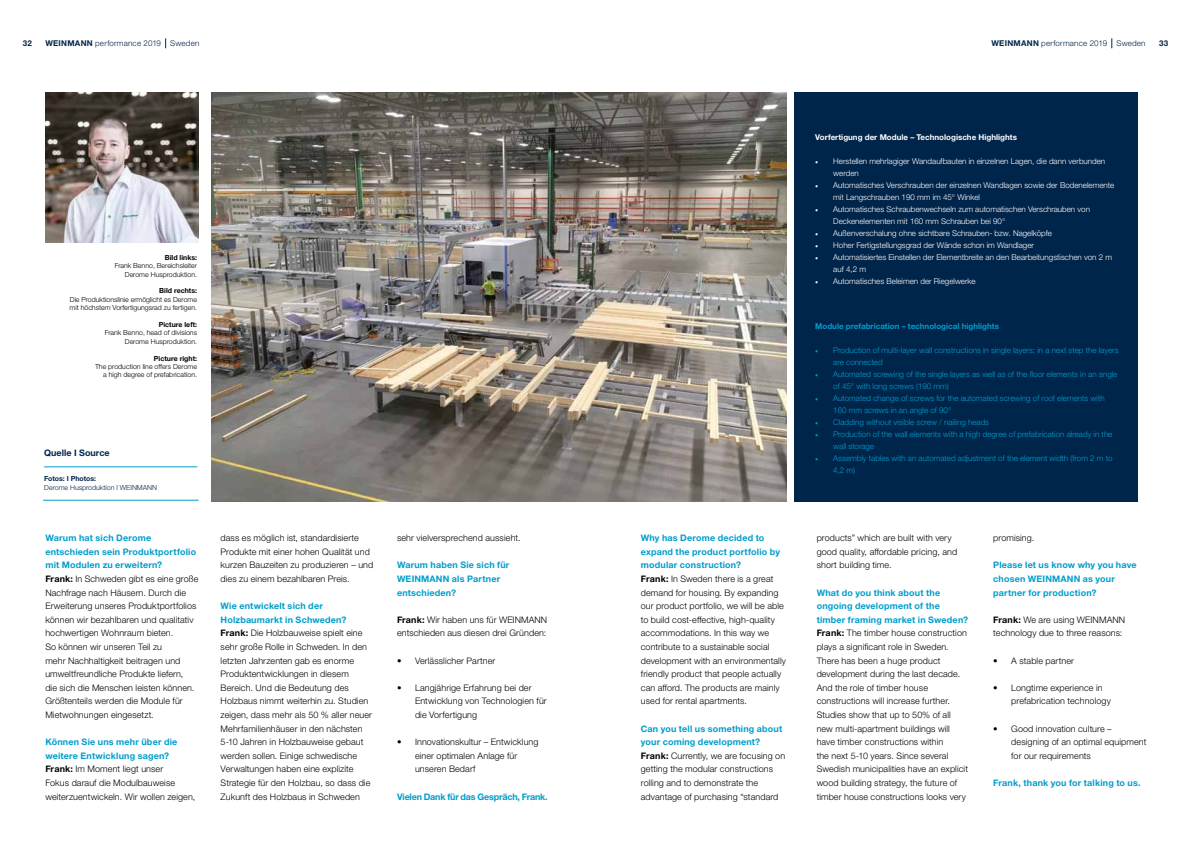
<style>
.page{position:relative;width:1191px;height:842px;background:#fff}
.page>*{position:absolute;margin:0;border:0;box-sizing:border-box;transform-origin:0 0}
.t1{font:300 9px/13.6px "Helvetica Neue LTW1 G";letter-spacing:.01em;color:#000}
.t2{font:700 9px/13.6px "Helvetica Neue LTW1 G";letter-spacing:.02em;color:#009dcc}
.t3{font:700 9px "Helvetica Neue LTW1 G";letter-spacing:-.02em;color:#009dcc}
.t4{font:700 9px "Helvetica Neue LTW1 G";color:#00254b}
.t5{font:300 8px/12px "Helvetica Neue LTW1 G";color:#fff}
.t6{font:300 8px/12px "Helvetica Neue LTW1 G";color:#009dcc}
.t7{font:300 8px "Helvetica Neue LTW1 G";letter-spacing:.025em;color:#00254b}
.t8{font:700 8px "Helvetica Neue LTW1 G";color:#fff}
.t9{font:700 8px "Helvetica Neue LTW1 G";color:#009dcc}
.t10{font:700 8px "Helvetica Neue LTW1 G";color:#00254b}
.t11{font:300 7px/8.4px "Helvetica Neue LTW1 G";color:#000;text-align:right}
.t12{font:700 7px "Helvetica Neue LTW1 G";color:#000}
.t13{font:300 7px "Helvetica Neue LTW1 G";color:#00254b}
.t14{font:700 7px "Helvetica Neue LTW1 G";color:#00254b}
.s1{font-weight:700}
.s2{font-weight:700;color:#009dcc}
.s3{font-family:"Minion Pro";font-weight:400}
</style>
<div class="page">
<img style="left:45px;top:93px;width:153px;height:149px">
<hr style="left:44px;top:466px;width:153px;height:1px;background:#009dcc">
<hr style="left:43px;top:500px;width:155px;height:1px;background:#009dcc">
<img style="left:211px;top:92px;width:576px;height:410px">
<div style="left:794px;top:92px;width:343px;height:410px;background:#00254b"></div>
<p class="t7" style="left:45px;top:39px;width:156px"><span class="s1">WEINMANN</span> performance 2019 Sweden</p>
<p class="t7" style="left:991px;top:39px;width:156px"><span class="s1">WEINMANN</span> performance 2019 Sweden</p>
<p class="t10" style="left:23px;top:39px;width:11px">32</p>
<p class="t10" style="left:1159px;top:39px;width:11px">33</p>
<p class="t12" style="left:165px;top:253px;width:34px">Bild links:</p>
<p class="t11" style="left:115px;top:261px;width:84px">Frank Benno, Bereichsleiter<br>Derome Husproduktion.</p>
<p class="t12" style="left:159px;top:286px;width:39px">Bild rechts:</p>
<p class="t11" style="left:70px;top:295px;width:129px;text-align:left">Die Produktionslinie ermöglicht es Derome mit höchstem Vorfertigungsrad zu fertigen.</p>
<p class="t12" style="left:159px;top:320px;width:40px">Picture left:</p>
<p class="t11" style="left:105px;top:329px;width:94px">Frank Benno, head of divisions<br>Derome Husproduktion.</p>
<p class="t12" style="left:154px;top:354px;width:45px">Picture right:</p>
<p class="t11" style="left:95px;top:362px;width:104px">The production line offers Derome a high degree of prefabrication.</p>
<p class="t4" style="left:44px;top:447px;width:67px">Quelle I Source</p>
<p class="t14" style="left:44px;top:475px;width:54px">Fotos: I Photos:</p>
<p class="t13" style="left:44px;top:483px;width:114px">Derome Husproduktion I WEINMANN</p>
<p class="t1" style="left:45px;top:531px;width:155px"><span class="s2">Warum hat sich Derome entschieden sein Produktportfolio mit Modulen zu erweitern?<br></span><span class="s1">Frank:</span> In Schweden gibt es eine große Nachfrage nach Häusern. Durch die Erweiterung unseres Produktportfolios können wir bezahlbaren und qualitativ hochwertigen Wohnraum bieten.<br>So können wir unseren Teil zu<br>mehr Nachhaltigkeit beitragen und umweltfreundliche Produkte liefern,<br>die sich die Menschen leisten können.<br>Größtenteils werden die Module für Mietwohnungen eingesetzt.</p>
<p class="t1" style="left:45px;top:735px;width:151px"><span class="s2">Können Sie uns mehr über die weitere Entwicklung sagen?<br></span><span class="s1">Frank:</span> Im Moment liegt unser<br>Fokus darauf die Modulbauweise weiterzuentwickeln. Wir wollen zeigen,</p>
<p class="t1" style="left:221px;top:531px;width:154px">dass es möglich ist, standardisierte Produkte mit einer hohen Qualität und kurzen Bauzeiten zu produzieren – und dies zu einem bezahlbaren Preis.</p>
<p class="t1" style="left:221px;top:599px;width:153px"><span class="s2">Wie entwickelt sich der Holzbaumarkt in Schweden?<br></span><span class="s1">Frank:</span> Die Holzbauweise spielt eine sehr große Rolle in Schweden. In den letzten Jahrzenten gab es enorme Produktentwicklungen in diesem Bereich. Und die Bedeutung des Holzbaus nimmt weiterhin zu. Studien zeigen, dass mehr als 50 % aller neuer Mehrfamilienhäuser in den nächsten 5-10 Jahren in Holzbauweise gebaut werden sollen. Einige schwedische Verwaltungen haben eine explizite Strategie für den Holzbau, so dass die Zukunft des Holzbaus in Schweden</p>
<p class="t1" style="left:397px;top:531px;width:125px">sehr vielversprechend aussieht.</p>
<p class="t2" style="left:397px;top:558px;width:114px">Warum haben Sie sich für<br>WEINMANN als Partner entschieden?</p>
<p class="t1" style="left:397px;top:613px;width:152px"><span class="s1">Frank:</span> Wir haben uns für WEINMANN entschieden aus diesen drei Gründen:</p>
<p class="t1" style="left:397px;top:654px;width:100px">• Verlässlicher Partner</p>
<p class="t1" style="left:415px;top:681px;width:133px;text-indent:-18px">• Langjährige Erfahrung bei der<br>Entwicklung von Technologien für die Vorfertigung</p>
<p class="t1" style="left:415px;top:735px;width:125px;text-indent:-18px">• Innovationskultur – Entwicklung einer optimalen Anlage für unseren Bedarf</p>
<p class="t3" style="left:397px;top:791px;width:152px">Vielen Dank für das Gespräch, Frank.</p>
<p class="t1" style="left:641px;top:531px;width:147px"><span class="s2">Why has Derome decided to expand the product portfolio by modular construction?<br></span><span class="s1">Frank:</span> In Sweden there is a great demand for housing. By expanding our product portfolio, we will be able to build cost-effective, high-quality accommodations. In this way we contribute to a sustainable social development with an environmentally friendly product that people actually can afford. The products are mainly used for rental apartments.</p>
<p class="t1" style="left:641px;top:722px;width:146px"><span class="s2">Can you tell us something about your coming development?<br></span><span class="s1">Frank:</span> Currently, we are focusing on getting the modular constructions rolling and to demonstrate the advantage of purchasing “standard</p>
<p class="t8" style="left:815px;top:132px;width:203px">Vorfertigung der Module – Technologische Highlights</p>
<p class="t5" style="left:833px;top:155px;width:273px;text-indent:-18px"><span class="s3">•</span> Herstellen mehrlagiger Wandaufbauten in einzelnen Lagen, die dann verbunden werden</p>
<p class="t5" style="left:833px;top:179px;width:282px;text-indent:-18px"><span class="s3">•</span> Automatisches Verschrauben der einzelnen Wandlagen sowie der Bodenelemente mit Langschrauben 190 mm im 45° Winkel</p>
<p class="t5" style="left:833px;top:203px;width:258px;text-indent:-18px"><span class="s3">•</span> Automatisches Schraubenwechseln zum automatischen Verschrauben von<br>Deckenelementen mit 160 mm Schrauben bei 90°</p>
<p class="t5" style="left:815px;top:227px;width:238px"><span class="s3">•</span> Außenverschalung ohne sichtbare Schrauben- bzw. Nagelköpfe</p>
<p class="t5" style="left:815px;top:239px;width:220px"><span class="s3">•</span> Hoher Fertigstellungsgrad der Wände schon im Wandlager</p>
<p class="t5" style="left:833px;top:251px;width:280px;text-indent:-18px"><span class="s3">•</span> Automatisiertes Einstellen der Elementbreite an den Bearbeitungstischen von 2 m auf 4,2 m</p>
<p class="t5" style="left:815px;top:275px;width:162px"><span class="s3">•</span> Automatisches Beleimen der Riegelwerke</p>
<p class="t9" style="left:815px;top:321px;width:185px">Module prefabrication – technological highlights</p>
<p class="t6" style="left:833px;top:344px;width:287px;text-indent:-18px"><span class="s3">•</span> Production of multi-layer wall constructions in single layers; in a next step the layers are connected</p>
<p class="t6" style="left:833px;top:368px;width:286px;text-indent:-18px"><span class="s3">•</span> Automated screwing of the single layers as well as of the floor elements in an angle of 45° with long screws (190 mm)</p>
<p class="t6" style="left:833px;top:392px;width:273px;text-indent:-18px"><span class="s3">•</span> Automated change of screws for the automated screwing of roof elements with<br>160 mm screws in an angle of 90°</p>
<p class="t6" style="left:815px;top:416px;width:175px"><span class="s3">•</span> Cladding without visible screw / nailing heads</p>
<p class="t6" style="left:833px;top:428px;width:281px;text-indent:-18px"><span class="s3">•</span> Production of the wall elements with a high degree of prefabrication already in the wall storage</p>
<p class="t6" style="left:833px;top:452px;width:281px;text-indent:-18px"><span class="s3">•</span> Assembly tables with an automated adjustment of the element width (from 2 m to<br>4,2 m)</p>
<p class="t1" style="left:816px;top:531px;width:142px">products” which are built with very good quality, affordable pricing, and short building time.</p>
<p class="t1" style="left:816px;top:586px;width:153px"><span class="s2">What do you think about the ongoing development of the timber framing market in Sweden?<br></span><span class="s1">Frank:</span> The timber house construction plays a significant role in Sweden.<br>There has been a huge product development during the last decade.<br>And the role of timber house constructions will increase further.<br>Studies show that up to 50% of all new multi-apartment buildings will have timber constructions within<br>the next 5-10 years. Since several Swedish municipalities have an explicit wood building strategy, the future of timber house constructions looks very</p>
<p class="t1" style="left:993px;top:531px;width:43px">promising.</p>
<p class="t2" style="left:993px;top:558px;width:145px">Please let us know why you have chosen WEINMANN as your partner for production?</p>
<p class="t1" style="left:993px;top:613px;width:133px"><span class="s1">Frank:</span> We are using WEINMANN technology due to three reasons:</p>
<p class="t1" style="left:993px;top:654px;width:82px">• A stable partner</p>
<p class="t1" style="left:1011px;top:681px;width:101px;text-indent:-18px">• Longtime experience in prefabrication technology</p>
<p class="t1" style="left:1011px;top:722px;width:137px;text-indent:-18px">• Good innovation culture – designing of an optimal equipment for our requirements</p>
<p class="t2" style="left:993px;top:776px;width:149px">Frank, thank you for talking to us.</p>
</div>
